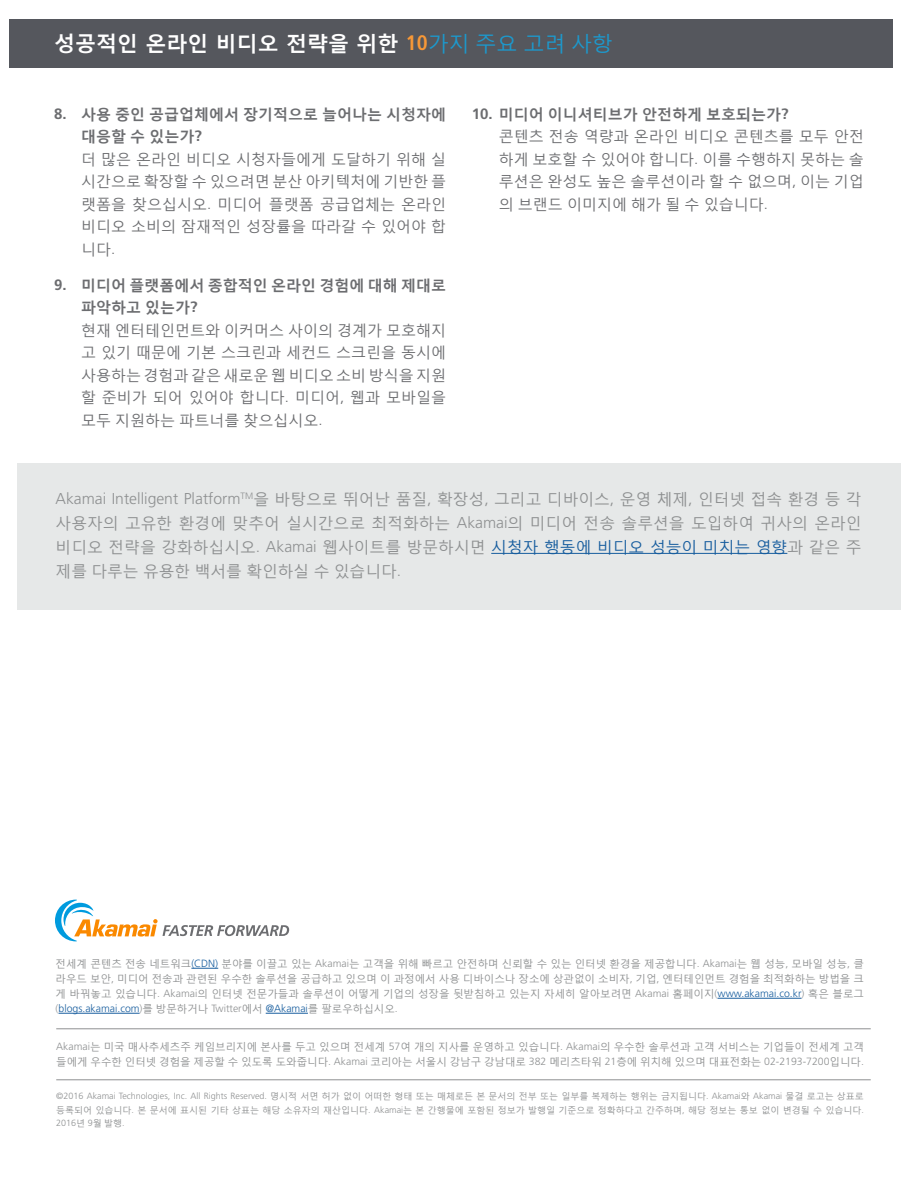
<style>
.page{position:relative;width:918px;height:1188px;background:#fff}
.page>*{position:absolute;margin:0;border:0;box-sizing:border-box;transform-origin:0 0}
.t1{font:700 21px "Malgun Gothic";color:#fff}
.t2{font:15.75px/24px "Malgun Gothic";color:#8e9091;text-align:justify}
.t3{font:15px/22.5px "Malgun Gothic";color:#6c6d70;text-align:justify}
.t4{font:700 15px/22.5px "Malgun Gothic";color:#6c6d70}
.t5{font:10.5px/15px "Malgun Gothic";color:#8e9091}
.t6{font:9px/13.5px "Malgun Gothic";color:#8e9091;text-align:justify}
.s1{font-family:"Frutiger LT Std";font-stretch:condensed;color:#f79837}
.s2{font-weight:400;color:#1c99cd}
.s3{font-family:"Frutiger LT Std"}
.s4{font-family:"Frutiger LT Std";font-weight:300}
.s5{color:#175d9e}
.s6{font-family:"Frutiger LT Std";font-weight:300;color:#175d9e}
</style>
<div class="page">
<div style="left:10px;top:19px;width:883px;height:49px;background:#55575d"></div>
<div style="left:17px;top:463px;width:884px;height:147px;background:#e6e8e8"></div>
<hr style="left:491px;top:553px;width:296px;height:1px;background:#175d9e">
<hr style="left:56px;top:1079px;width:815px;height:1px;background:#8e9091">
<hr style="left:56px;top:1028px;width:815px;height:1px;background:#8e9091">
<svg style="left:191px;top:968px;width:27px;height:1px"></svg>
<hr style="left:718px;top:998px;width:84px;height:1px;background:#175d9e">
<hr style="left:59px;top:1013px;width:81px;height:1px;background:#175d9e">
<hr style="left:266px;top:1013px;width:42px;height:1px;background:#175d9e">
<svg style="left:55px;top:900px;width:234px;height:41px"></svg>
<p class="t1" style="left:54px;top:30px;width:561px">성공적인 온라인 비디오 전략을 위한 <span class="s1">10</span><span class="s2">가지 주요 고려 사항</span></p>
<p class="t4" style="left:81px;top:102px;width:367px;text-indent:-27px"><span class="s3">8.</span> 사용 중인 공급업체에서 장기적으로 늘어나는 시청자에 대응할 수 있는가<span class="s3">?</span></p>
<p class="t3" style="left:81px;top:147px;width:367px">더 많은 온라인 비디오 시청자들에게 도달하기 위해 실 시간으로 확장할 수 있으려면 분산 아키텍처에 기반한 플 랫폼을 찾으십시오<span class="s4">.</span> 미디어 플랫폼 공급업체는 온라인 비디오 소비의 잠재적인 성장률을 따라갈 수 있어야 합 니다<span class="s4">.</span></p>
<p class="t4" style="left:81px;top:273px;width:367px;text-indent:-27px"><span class="s3">9.</span> 미디어 플랫폼에서 종합적인 온라인 경험에 대해 제대로 파악하고 있는가<span class="s3">?</span></p>
<p class="t3" style="left:81px;top:318px;width:367px">현재 엔터테인먼트와 이커머스 사이의 경계가 모호해지 고 있기 때문에 기본 스크린과 세컨드 스크린을 동시에 사용하는 경험과 같은 새로운 웹 비디오 소비 방식을 지원 할 준비가 되어 있어야 합니다<span class="s4">.</span> 미디어<span class="s4">,</span> 웹과 모바일을 모두 지원하는 파트너를 찾으십시오<span class="s4">.</span></p>
<p class="t4" style="left:472px;top:102px;width:319px"><span class="s3">10.</span> 미디어 이니셔티브가 안전하게 보호되는가<span class="s3">?</span></p>
<p class="t3" style="left:499px;top:125px;width:367px">콘텐츠 전송 역량과 온라인 비디오 콘텐츠를 모두 안전 하게 보호할 수 있어야 합니다<span class="s4">.</span> 이를 수행하지 못하는 솔 루션은 완성도 높은 솔루션이라 할 수 없으며<span class="s4">,</span> 이는 기업 의 브랜드 이미지에 해가 될 수 있습니다<span class="s4">.</span></p>
<p class="t2" style="left:56px;top:486px;width:808px"><span class="s4">Akamai Intelligent Platform</span><sup>TM</sup>을 바탕으로 뛰어난 품질<span class="s4">,</span> 확장성<span class="s4">,</span> 그리고 디바이스<span class="s4">,</span> 운영 체제<span class="s4">,</span> 인터넷 접속 환경 등 각 사용자의 고유한 환경에 맞추어 실시간으로 최적화하는 <span class="s4">Akamai</span>의 미디어 전송 솔루션을 도입하여 귀사의 온라인 비디오 전략을 강화하십시오<span class="s4">. Akamai</span> 웹사이트를 방문하시면 <span class="s5">시청자 행동에 비디오 성능이 미치는 영향</span>과 같은 주 제를 다루는 유용한 백서를 확인하실 수 있습니다<span class="s4">.</span></p>
<p class="t5" style="left:56px;top:956px;width:810px;text-align:justify">전세계 콘텐츠 전송 네트워크<span class="s6">(CDN)</span> 분야를 이끌고 있는 <span class="s4">Akamai</span>는 고객을 위해 빠르고 안전하며 신뢰할 수 있는 인터넷 환경을 제공합니다<span class="s4">. Akamai</span>는 웹 성능<span class="s4">,</span> 모바일 성능<span class="s4">,</span> 클 라우드 보안<span class="s4">,</span> 미디어 전송과 관련된 우수한 솔루션을 공급하고 있으며 이 과정에서 사용 디바이스나 장소에 상관없이 소비자<span class="s4">,</span> 기업<span class="s4">,</span> 엔터테인먼트 경험을 최적화하는 방법을 크 게 바꿔놓고 있습니다<span class="s4">. Akamai</span>의 인터넷 전문가들과 솔루션이 어떻게 기업의 성장을 뒷받침하고 있는지 자세히 알아보려면 <span class="s4">Akamai</span> 홈페이지<span class="s4">(</span><span class="s6">www.akamai.co.kr</span><span class="s4">)</span> 혹은 블로그 <span class="s4">(</span><span class="s6">blogs.akamai.com</span><span class="s4">)</span>를 방문하거나 <span class="s4">Twitter</span>에서 <span class="s6">@Akamai</span>를 팔로우하십시오<span class="s4">.</span></p>
<p class="t5" style="left:56px;top:1039px;width:809px"><span class="s4">Akamai</span>는 미국 매사추세츠주 케임브리지에 본사를 두고 있으며 전세계 <span class="s4">57</span>여 개의 지사를 운영하고 있습니다<span class="s4">. Akamai</span>의 우수한 솔루션과 고객 서비스는 기업들이 전세계 고객 들에게 우수한 인터넷 경험을 제공할 수 있도록 도와줍니다<span class="s4">. Akamai</span> 코리아는 서울시 강남구 강남대로 <span class="s4">382</span> 메리츠타워 <span class="s4">21</span>층에 위치해 있으며 대표전화는 <span class="s4">02-2193-7200</span>입니다<span class="s4">.</span></p>
<p class="t6" style="left:56px;top:1090px;width:809px"><span class="s4">©2016 Akamai Technologies, Inc. All Rights Reserved.</span> 명시적 서면 허가 없이 어떠한 형태 또는 매체로든 본 문서의 전부 또는 일부를 복제하는 행위는 금지됩니다<span class="s4">. Akamai</span>와 <span class="s4">Akamai</span> 물결 로고는 상표로 등록되어 있습니다<span class="s4">.</span> 본 문서에 표시된 기타 상표는 해당 소유자의 재산입니다<span class="s4">. Akamai</span>는 본 간행물에 포함된 정보가 발행일 기준으로 정확하다고 간주하며<span class="s4">,</span> 해당 정보는 통보 없이 변경될 수 있습니다<span class="s4">.<br>2016</span>년 <span class="s4">9</span>월 발행<span class="s4">.</span></p>
</div>
